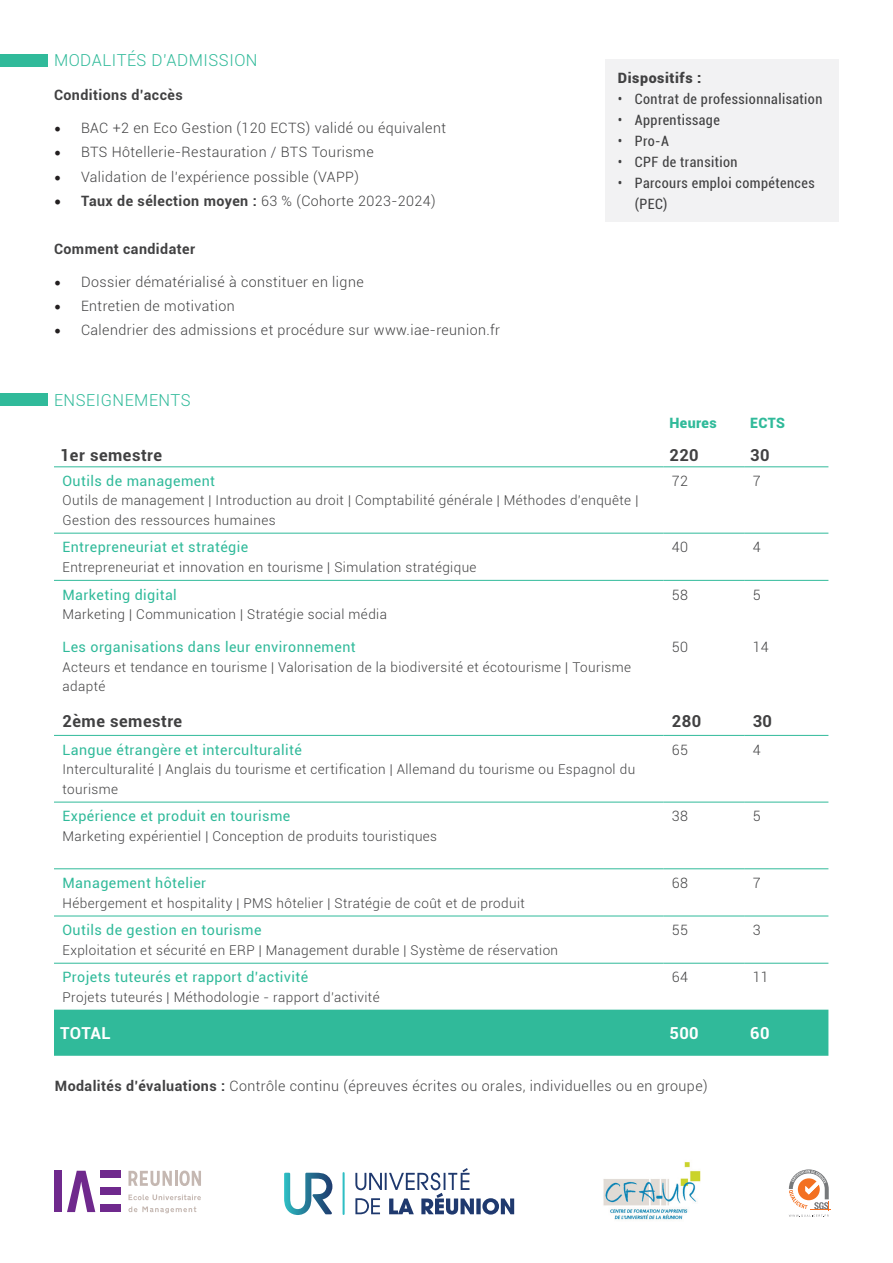
<style>
.page{position:relative;width:893px;height:1263px;background:#fff}
.page>*{position:absolute;margin:0;border:0;box-sizing:border-box;transform-origin:0 0}
.t1{font:300 16.5px "Roboto";letter-spacing:.03em;color:#30ba9a}
.t2{font:700 16.5px "Roboto";letter-spacing:.03em;color:#414142}
.t3{font:700 16.5px "Roboto";letter-spacing:.03em;color:#fff}
.t4{font:300 14.25px "Roboto";letter-spacing:.03em;color:#414142}
.t5{font:14.25px "Roboto";letter-spacing:.03em;color:#30ba9a}
.t6{font:condensed 14.25px/21px "Roboto";letter-spacing:.03em;color:#414142}
.t7{font:700 14.25px "Roboto";letter-spacing:.03em;color:#414142}
.t8{font:900 14.25px "Roboto";letter-spacing:.04em;color:#414142}
.t9{font:900 14.25px "Roboto";letter-spacing:.03em;color:#30ba9a}
.t10{font:300 13.5px/19.5px "Roboto";letter-spacing:.03em;color:#414142}
.s1{font-family:"Minion Pro";font-weight:400;font-size:18px;color:#231f20}
.s2{font-family:"Minion Pro";font-size:18px;color:#231f20}
.s3{font-weight:300}
.s4{font-weight:700}
</style>
<div class="page">
<div style="left:0;top:54px;width:48px;height:12px;background:#30ba9a"></div>
<div style="left:0;top:393px;width:48px;height:13px;background:#30ba9a"></div>
<svg style="left:54px;top:467px;width:774px;height:268px"></svg>
<div style="left:54px;top:1010px;width:774px;height:46px;background:#30ba9a"></div>
<hr style="left:54px;top:533px;width:609px;height:1px;background:#30ba9a">
<hr style="left:663px;top:533px;width:81px;height:1px;background:#30ba9a">
<hr style="left:744px;top:533px;width:84px;height:1px;background:#30ba9a">
<hr style="left:54px;top:580px;width:609px;height:1px;background:#30ba9a">
<hr style="left:663px;top:580px;width:81px;height:1px;background:#30ba9a">
<hr style="left:744px;top:580px;width:84px;height:1px;background:#30ba9a">
<hr style="left:54px;top:802px;width:609px;height:1px;background:#30ba9a">
<hr style="left:663px;top:802px;width:81px;height:1px;background:#30ba9a">
<hr style="left:744px;top:802px;width:84px;height:1px;background:#30ba9a">
<hr style="left:54px;top:868px;width:609px;height:1px;background:#30ba9a">
<hr style="left:663px;top:868px;width:81px;height:1px;background:#30ba9a">
<hr style="left:744px;top:868px;width:84px;height:1px;background:#30ba9a">
<hr style="left:54px;top:916px;width:609px;height:1px;background:#30ba9a">
<hr style="left:663px;top:916px;width:81px;height:1px;background:#30ba9a">
<hr style="left:744px;top:916px;width:84px;height:1px;background:#30ba9a">
<hr style="left:54px;top:963px;width:609px;height:1px;background:#30ba9a">
<hr style="left:663px;top:963px;width:81px;height:1px;background:#30ba9a">
<hr style="left:744px;top:963px;width:84px;height:1px;background:#30ba9a">
<hr style="left:54px;top:466px;width:609px;height:1px;background:#30ba9a">
<hr style="left:663px;top:466px;width:81px;height:1px;background:#30ba9a">
<hr style="left:744px;top:466px;width:84px;height:1px;background:#30ba9a">
<hr style="left:54px;top:735px;width:609px;height:1px;background:#30ba9a">
<hr style="left:663px;top:735px;width:81px;height:1px;background:#30ba9a">
<hr style="left:744px;top:735px;width:84px;height:1px;background:#30ba9a">
<div style="left:605px;top:60px;width:234px;height:162px;background:#f2f2f3"></div>
<svg style="left:284px;top:1173px;width:48px;height:42px"></svg>
<div style="left:476px;top:1198px;width:5px;height:16px;background:#1f396e"></div>
<svg style="left:482px;top:1198px;width:32px;height:16px"></svg>
<svg style="left:355px;top:1168px;width:119px;height:46px"></svg>
<div style="left:343px;top:1173px;width:1px;height:41px;border:1px solid #2ebec4"></div>
<svg style="left:128px;top:1206px;width:68px;height:7px"></svg>
<svg style="left:128px;top:1170px;width:73px;height:16px"></svg>
<div style="left:54px;top:1171px;width:8px;height:41px;background:#6f298d"></div>
<svg style="left:67px;top:1171px;width:28px;height:41px"></svg>
<div style="left:100px;top:1171px;width:21px;height:7px;background:#6f298d"></div>
<div style="left:100px;top:1205px;width:21px;height:7px;background:#6f298d"></div>
<div style="left:100px;top:1188px;width:21px;height:7px;background:#6f298d"></div>
<svg style="left:128px;top:1194px;width:73px;height:6px"></svg>
<svg style="left:789px;top:1169px;width:42px;height:48px"></svg>
<img style="left:603px;top:1162px;width:98px;height:58px">
<p class="t1" style="left:54px;top:49px;width:205px">MODALITÉS D’ADMISSION</p>
<p class="t7" style="left:54px;top:85px;width:130px">Conditions d’accès</p>
<p class="t4" style="left:54px;top:119px;width:393px"><span class="s1">•</span> BAC +2 en Eco Gestion (120 ECTS) validé ou équivalent</p>
<p class="t4" style="left:54px;top:143px;width:321px"><span class="s1">•</span> BTS Hôtellerie-Restauration / BTS Tourisme</p>
<p class="t4" style="left:54px;top:167px;width:307px"><span class="s1">•</span> Validation de l’expérience possible (VAPP)</p>
<p class="t7" style="left:54px;top:190px;width:383px"><span class="s2">•</span> Taux de sélection moyen : <span class="s3">63 % (Cohorte 2023-2024)</span></p>
<p class="t7" style="left:54px;top:238px;width:143px">Comment candidater</p>
<p class="t4" style="left:54px;top:272px;width:311px"><span class="s1">•</span> Dossier dématérialisé à constituer en ligne</p>
<p class="t4" style="left:54px;top:296px;width:182px"><span class="s1">•</span> Entretien de motivation</p>
<p class="t4" style="left:54px;top:320px;width:448px"><span class="s1">•</span> Calendrier des admissions et procédure sur www.iae-reunion.fr</p>
<p class="t1" style="left:54px;top:388px;width:138px">ENSEIGNEMENTS</p>
<p class="t8" style="left:618px;top:68px;width:85px">Dispositifs :</p>
<p class="t6" style="left:618px;top:88px;width:206px">• Contrat de professionnalisation</p>
<p class="t6" style="left:618px;top:109px;width:104px">• Apprentissage</p>
<p class="t6" style="left:618px;top:130px;width:53px">• Pro-A</p>
<p class="t6" style="left:618px;top:151px;width:121px">• CPF de transition</p>
<p class="t6" style="left:635px;top:172px;width:181px;text-indent:-17px">• Parcours emploi compétences (PEC)</p>
<p class="t9" style="left:669px;top:413px;width:49px">Heures</p>
<p class="t9" style="left:750px;top:413px;width:36px">ECTS</p>
<p class="t2" style="left:60px;top:443px;width:104px">1er semestre</p>
<p class="t2" style="left:669px;top:443px;width:31px">220</p>
<p class="t2" style="left:750px;top:443px;width:21px">30</p>
<p class="t5" style="left:63px;top:471px;width:154px">Outils de management</p>
<p class="t10" style="left:63px;top:490px;width:577px">Outils de management | Introduction au droit | Comptabilité générale | Méthodes d’enquête |<br>Gestion des ressources humaines</p>
<p class="t4" style="left:672px;top:471px;width:18px">72</p>
<p class="t4" style="left:753px;top:471px;width:9px">7</p>
<p class="t5" style="left:62px;top:537px;width:187px">Entrepreneuriat et stratégie</p>
<p class="t10" style="left:63px;top:557px;width:416px">Entrepreneuriat et innovation en tourisme | Simulation stratégique</p>
<p class="t4" style="left:672px;top:537px;width:18px">40</p>
<p class="t4" style="left:753px;top:537px;width:9px">4</p>
<p class="t5" style="left:62px;top:584px;width:116px">Marketing digital</p>
<p class="t10" style="left:63px;top:604px;width:326px">Marketing | Communication | Stratégie social média</p>
<p class="t4" style="left:672px;top:585px;width:18px">58</p>
<p class="t4" style="left:753px;top:585px;width:9px">5</p>
<p class="t5" style="left:62px;top:637px;width:295px">Les organisations dans leur environnement</p>
<p class="t10" style="left:63px;top:657px;width:570px">Acteurs et tendance en tourisme | Valorisation de la biodiversité et écotourisme | Tourisme adapté</p>
<p class="t4" style="left:672px;top:637px;width:18px">50</p>
<p class="t4" style="left:753px;top:637px;width:18px">14</p>
<p class="t2" style="left:63px;top:709px;width:121px">2ème semestre</p>
<p class="t2" style="left:672px;top:709px;width:31px">280</p>
<p class="t2" style="left:753px;top:709px;width:21px">30</p>
<p class="t5" style="left:63px;top:739px;width:241px">Langue étrangère et interculturalité</p>
<p class="t10" style="left:63px;top:759px;width:574px">Interculturalité | Anglais du tourisme et certification | Allemand du tourisme ou Espagnol du tourisme</p>
<p class="t4" style="left:672px;top:740px;width:18px">65</p>
<p class="t4" style="left:753px;top:740px;width:9px">4</p>
<p class="t5" style="left:62px;top:806px;width:229px">Expérience et produit en tourisme</p>
<p class="t10" style="left:63px;top:826px;width:376px">Marketing expérientiel | Conception de produits touristiques</p>
<p class="t4" style="left:672px;top:806px;width:18px">38</p>
<p class="t4" style="left:753px;top:806px;width:9px">5</p>
<p class="t5" style="left:62px;top:873px;width:145px">Management hôtelier</p>
<p class="t10" style="left:63px;top:892px;width:464px">Hébergement et hospitality | PMS hôtelier | Stratégie de coût et de produit</p>
<p class="t4" style="left:672px;top:873px;width:18px">68</p>
<p class="t4" style="left:753px;top:873px;width:9px">7</p>
<p class="t5" style="left:62px;top:920px;width:200px">Outils de gestion en tourisme</p>
<p class="t10" style="left:63px;top:940px;width:497px">Exploitation et sécurité en ERP | Management durable | Système de réservation</p>
<p class="t4" style="left:672px;top:920px;width:18px">55</p>
<p class="t4" style="left:753px;top:920px;width:9px">3</p>
<p class="t5" style="left:62px;top:967px;width:247px">Projets tuteurés et rapport d’activité</p>
<p class="t10" style="left:63px;top:987px;width:319px">Projets tuteurés | Méthodologie - rapport d’activité</p>
<p class="t4" style="left:672px;top:967px;width:18px">64</p>
<p class="t4" style="left:753px;top:967px;width:18px">11</p>
<p class="t3" style="left:60px;top:1021px;width:52px">TOTAL</p>
<p class="t3" style="left:669px;top:1021px;width:31px">500</p>
<p class="t3" style="left:750px;top:1021px;width:21px">60</p>
<p class="t4" style="left:55px;top:1076px;width:654px"><span class="s4">Modalités d’évaluations :</span> Contrôle continu (épreuves écrites ou orales, individuelles ou en groupe)</p>
</div>
